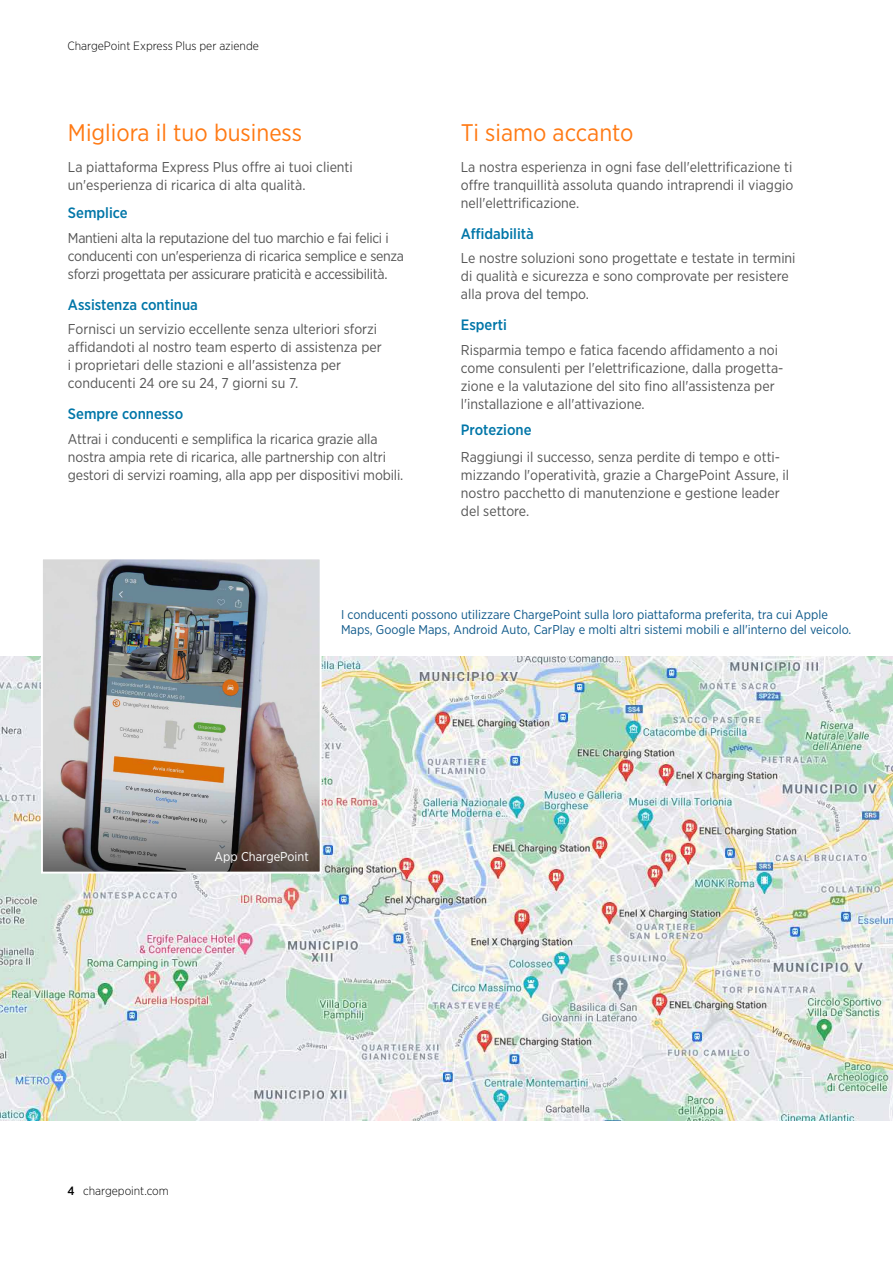
<style>
.page{position:relative;width:893px;height:1263px;background:#fff}
.page>*{position:absolute;margin:0;border:0;box-sizing:border-box;transform-origin:0 0}
.t1{font:24px "Gotham Narrow";color:#ff7a14}
.t2{font:500 15px "Gotham Narrow";color:#0076a8}
.t3{font:14.25px/18px "Gotham Narrow";color:#555}
.t4{font:14.25px/18px "Gotham Narrow";letter-spacing:-.02em;color:#555}
.t5{font:12.75px/15px "Gotham Narrow";color:#0f598a}
.t6{font:12.75px "Gotham Narrow";color:#fff}
.t7{font:300 12px "Gotham Narrow";color:#000}
.s1{font-weight:500}
</style>
<div class="page">
<img style="left:0;top:656px;width:893px;height:465px">
<img style="left:44px;top:560px;width:275px;height:310px">
<div style="left:41px;top:557px;width:281px;height:316px;border:2px solid #fff"></div>
<p class="t7" style="left:68px;top:39px;width:193px">ChargePoint Express Plus per aziende</p>
<h1 class="t1" style="left:68px;top:117px;width:236px">Migliora il tuo business</h1>
<p class="t3" style="left:68px;top:157px;width:286px">La piattaforma Express Plus offre ai tuoi clienti un'esperienza di ricarica di alta qualità.</p>
<p class="t2" style="left:68px;top:204px;width:61px">Semplice</p>
<p class="t4" style="left:68px;top:229px;width:338px">Mantieni alta la reputazione del tuo marchio e fai felici i conducenti con un'esperienza di ricarica semplice e senza sforzi progettata per assicurare praticità e accessibilità.</p>
<p class="t2" style="left:68px;top:295px;width:131px">Assistenza continua</p>
<p class="t3" style="left:68px;top:320px;width:315px">Fornisci un servizio eccellente senza ulteriori sforzi affidandoti al nostro team esperto di assistenza per i proprietari delle stazioni e all'assistenza per conducenti 24 ore su 24, 7 giorni su 7.</p>
<p class="t2" style="left:68px;top:404px;width:117px">Sempre connesso</p>
<p class="t3" style="left:68px;top:429px;width:337px">Attrai i conducenti e semplifica la ricarica grazie alla nostra ampia rete di ricarica, alle partnership con altri gestori di servizi roaming, alla app per dispositivi mobili.</p>
<h1 class="t1" style="left:461px;top:117px;width:174px">Ti siamo accanto</h1>
<p class="t3" style="left:461px;top:157px;width:334px;text-align:justify">La nostra esperienza in ogni fase dell'elettrificazione ti offre tranquillità assoluta quando intraprendi il viaggio nell'elettrificazione.</p>
<p class="t2" style="left:461px;top:224px;width:75px">Affidabilità</p>
<p class="t3" style="left:461px;top:249px;width:336px">Le nostre soluzioni sono progettate e testate in termini di qualità e sicurezza e sono comprovate per resistere alla prova del tempo.</p>
<p class="t2" style="left:461px;top:315px;width:48px">Esperti</p>
<p class="t3" style="left:461px;top:340px;width:324px">Risparmia tempo e fatica facendo affidamento a noi come consulenti per l'elettrificazione, dalla progetta&shy;zione e la valutazione del sito fino all'assistenza per l'installazione e all'attivazione.</p>
<p class="t2" style="left:461px;top:420px;width:72px">Protezione</p>
<p class="t3" style="left:461px;top:447px;width:330px">Raggiungi il successo, senza perdite di tempo e otti&shy;mizzando l'operatività, grazie a ChargePoint Assure, il nostro pacchetto di manutenzione e gestione leader del settore.</p>
<p class="t5" style="left:341px;top:607px;width:512px">I conducenti possono utilizzare ChargePoint sulla loro piattaforma preferita, tra cui Apple<br>Maps, Google Maps, Android Auto, CarPlay e molti altri sistemi mobili e all'interno del veicolo.</p>
<p class="t6" style="left:215px;top:849px;width:96px">App ChargePoint</p>
<p class="t7" style="left:68px;top:1184px;width:103px"><span class="s1">4</span> chargepoint.com</p>
</div>
